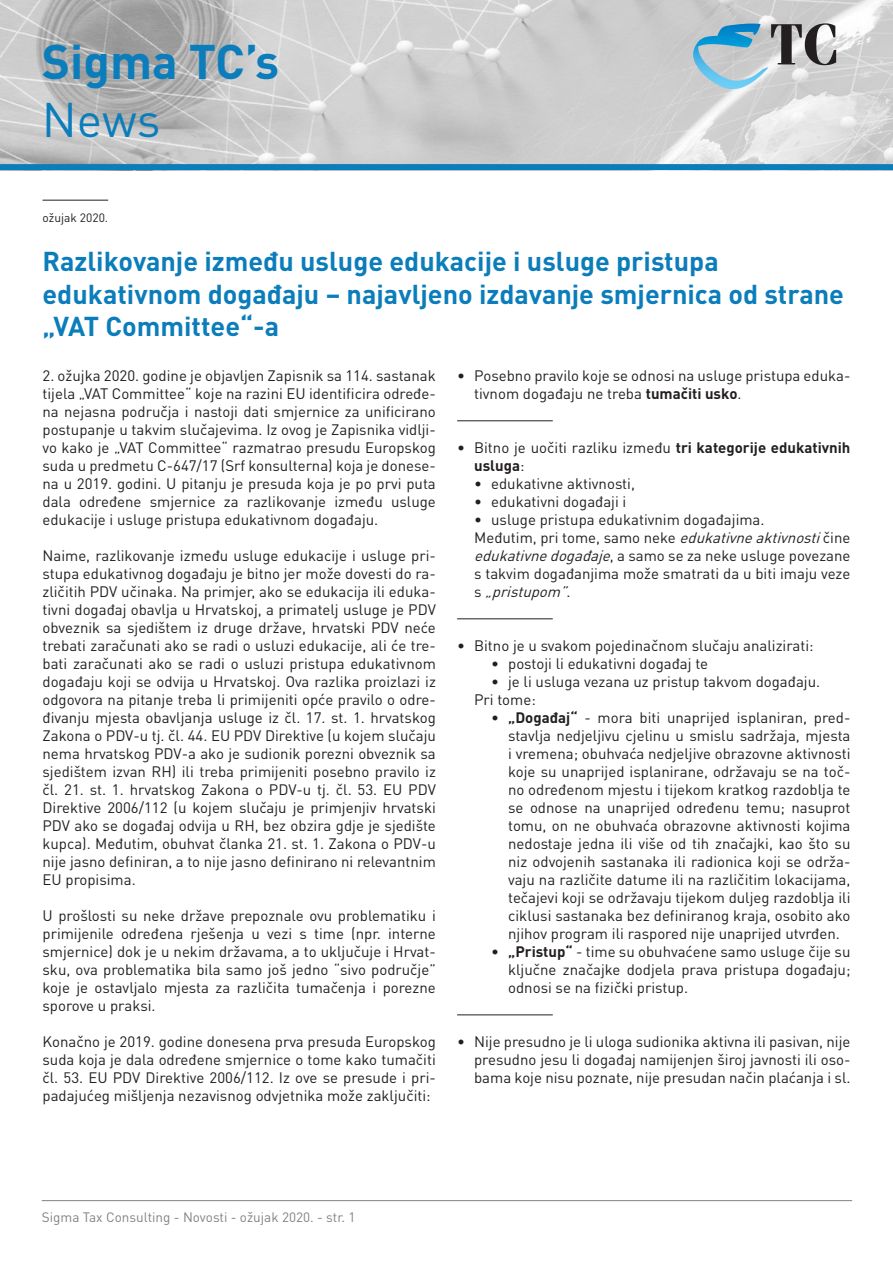
<style>
.page{position:relative;width:893px;height:1263px;background:#fff}
.page>*{position:absolute;margin:0;border:0;box-sizing:border-box;transform-origin:0 0}
.t1{font:700 48px "DIN Pro";color:#0b7dbb}
.t2{font:48px "DIN Pro";color:#0b7dbb}
.t3{font:700 27px/32.4px "DIN Pro";color:#0b7dbb}
.t4{font:15px/18px "DIN Pro";color:#231f20;text-align:justify}
.t5{font:700 15px/18px "DIN Pro";color:#231f20}
.t6{font:13.5px "DIN Pro";color:#808285}
.t7{font:12px "DIN Pro";color:#231f20}
.s1{font-weight:700}
.s2{font-weight:400}
.s3{font-style:italic}
</style>
<div class="page">
<hr style="left:42px;top:1200px;width:810px;height:1px;background:#808285">
<hr style="left:43px;top:200px;width:65px;height:1px;background:#231f20">
<hr style="left:457px;top:420px;width:96px;height:1px;background:#231f20">
<hr style="left:457px;top:618px;width:96px;height:1px;background:#231f20">
<hr style="left:457px;top:1014px;width:96px;height:1px;background:#231f20">
<img style="left:0;top:0;width:893px;height:164px">
<svg style="left:693px;top:23px;width:143px;height:66px;background:#a2b6bf"></svg>
<div style="left:0;top:164px;width:893px;height:6px;background:#0b7dbb"></div>
<h1 class="t1" style="left:42px;top:29px;width:239px">Sigma TC’s</h1>
<h1 class="t2" style="left:42px;top:87px;width:120px">News</h1>
<p class="t7" style="left:43px;top:209px;width:67px">ožujak 2020.</p>
<h2 class="t3" style="left:43px;top:244px;width:803px">Razlikovanje između usluge edukacije i usluge pristupa edukativnom događaju – najavljeno izdavanje smjernica od strane „VAT Committee“-a</h2>
<p class="t4" style="left:43px;top:366px;width:395px">2. ožujka 2020. godine je objavljen Zapisnik sa 114. sastanak tijela „VAT Committee“ koje na razini EU identificira određe&shy;na nejasna područja i nastoji dati smjernice za unificirano postupanje u takvim slučajevima. Iz ovog je Zapisnika vidlji&shy;vo kako je „VAT Committee“ razmatrao presudu Europskog suda u predmetu C-647/17 (Srf konsulterna) koja je donese&shy;na u 2019. godini. U pitanju je presuda koja je po prvi puta dala određene smjernice za razlikovanje između usluge edukacije i usluge pristupa edukativnom događaju.</p>
<p class="t4" style="left:43px;top:546px;width:395px">Naime, razlikovanje između usluge edukacije i usluge pri&shy;stupa edukativnog događaju je bitno jer može dovesti do ra&shy;zličitih PDV učinaka. Na primjer, ako se edukacija ili eduka&shy;tivni događaj obavlja u Hrvatskoj, a primatelj usluge je PDV obveznik sa sjedištem iz druge države, hrvatski PDV neće trebati zaračunati ako se radi o usluzi edukacije, ali će tre&shy;bati zaračunati ako se radi o usluzi pristupa edukativnom događaju koji se odvija u Hrvatskoj. Ova razlika proizlazi iz odgovora na pitanje treba li primijeniti opće pravilo o odre&shy;đivanju mjesta obavljanja usluge iz čl. 17. st. 1. hrvatskog Zakona o PDV-u tj. čl. 44. EU PDV Direktive (u kojem slučaju nema hrvatskog PDV-a ako je sudionik porezni obveznik sa sjedištem izvan RH) ili treba primijeniti posebno pravilo iz čl. 21. st. 1. hrvatskog Zakona o PDV-u tj. čl. 53. EU PDV Direktive 2006/112 (u kojem slučaju je primjenjiv hrvatski PDV ako se događaj odvija u RH, bez obzira gdje je sjedište kupca). Međutim, obuhvat članka 21. st. 1. Zakona o PDV-u nije jasno definiran, a to nije jasno definirano ni relevantnim EU propisima.</p>
<p class="t4" style="left:43px;top:906px;width:395px">U prošlosti su neke države prepoznale ovu problematiku i primijenile određena rješenja u vezi s time (npr. interne smjernice) dok je u nekim državama, a to uključuje i Hrvat&shy;sku, ova problematika bila samo još jedno “sivo područje” koje je ostavljalo mjesta za različita tumačenja i porezne sporove u praksi.</p>
<p class="t4" style="left:43px;top:1032px;width:395px">Konačno je 2019. godine donesena prva presuda Europskog suda koja je dala određene smjernice o tome kako tumačiti čl. 53. EU PDV Direktive 2006/112. Iz ove se presude i pri&shy;padajućeg mišljenja nezavisnog odvjetnika može zaključiti:</p>
<p class="t4" style="left:474px;top:366px;width:378px;text-indent:-17px">• Posebno pravilo koje se odnosi na usluge pristupa eduka&shy;tivnom događaju ne treba <span class="s1">tumačiti usko</span>.</p>
<p class="t5" style="left:474px;top:438px;width:378px;text-indent:-17px"><span class="s2">• Bitno je uočiti razliku između</span> tri kategorije edukativnih usluga<span class="s2">:</span></p>
<p class="t4" style="left:474px;top:474px;width:162px">• edukativne aktivnosti,</p>
<p class="t4" style="left:474px;top:492px;width:154px">• edukativni događaji i</p>
<p class="t4" style="left:474px;top:510px;width:378px;text-align:left">• usluge pristupa edukativnim događajima.<br>Međutim, pri tome, samo neke <span class="s3">edukativneaktivnosti</span>čine <span class="s3">edukativnedogađaje</span>, a samo se za neke usluge povezane s takvim događanjima može smatrati da u biti imaju veze s <span class="s3">„pristupom”</span>.</p>
<p class="t4" style="left:457px;top:636px;width:358px">• Bitno je u svakom pojedinačnom slučaju analizirati:</p>
<p class="t4" style="left:491px;top:654px;width:219px">• postoji li edukativni događaj te</p>
<p class="t4" style="left:474px;top:672px;width:348px;text-indent:17px">• je li usluga vezana uz pristup takvom događaju.<br>Pri tome:</p>
<p class="t4" style="left:508px;top:708px;width:344px;text-indent:-17px">• <span class="s1">„Događaj“</span> - mora biti unaprijed isplaniran, pred&shy;stavlja nedjeljivu cjelinu u smislu sadržaja, mjesta i vremena; obuhvaća nedjeljive obrazovne aktivnosti koje su unaprijed isplanirane, održavaju se na toč&shy;no određenom mjestu i tijekom kratkog razdoblja te se odnose na unaprijed određenu temu; nasuprot tomu, on ne obuhvaća obrazovne aktivnosti kojima nedostaje jedna ili više od tih značajki, kao što su niz odvojenih sastanaka ili radionica koji se održa&shy;vaju na različite datume ili na različitim lokacijama, tečajevi koji se održavaju tijekom duljeg razdoblja ili ciklusi sastanaka bez definiranog kraja, osobito ako njihov program ili raspored nije unaprijed utvrđen.</p>
<p class="t4" style="left:508px;top:942px;width:344px;text-indent:-17px">• <span class="s1">„Pristup“</span> - time su obuhvaćene samo usluge čije su ključne značajke dodjela prava pristupa događaju; odnosi se na fizički pristup.</p>
<p class="t4" style="left:474px;top:1032px;width:378px;text-indent:-17px">• Nije presudno je li uloga sudionika aktivna ili pasivan, nije presudno jesu li događaj namijenjen široj javnosti ili oso&shy;bama koje nisu poznate, nije presudan način plaćanja i sl.</p>
<p class="t6" style="left:42px;top:1208px;width:315px">Sigma Tax Consulting - Novosti - ožujak 2020. - str. 1</p>
</div>
